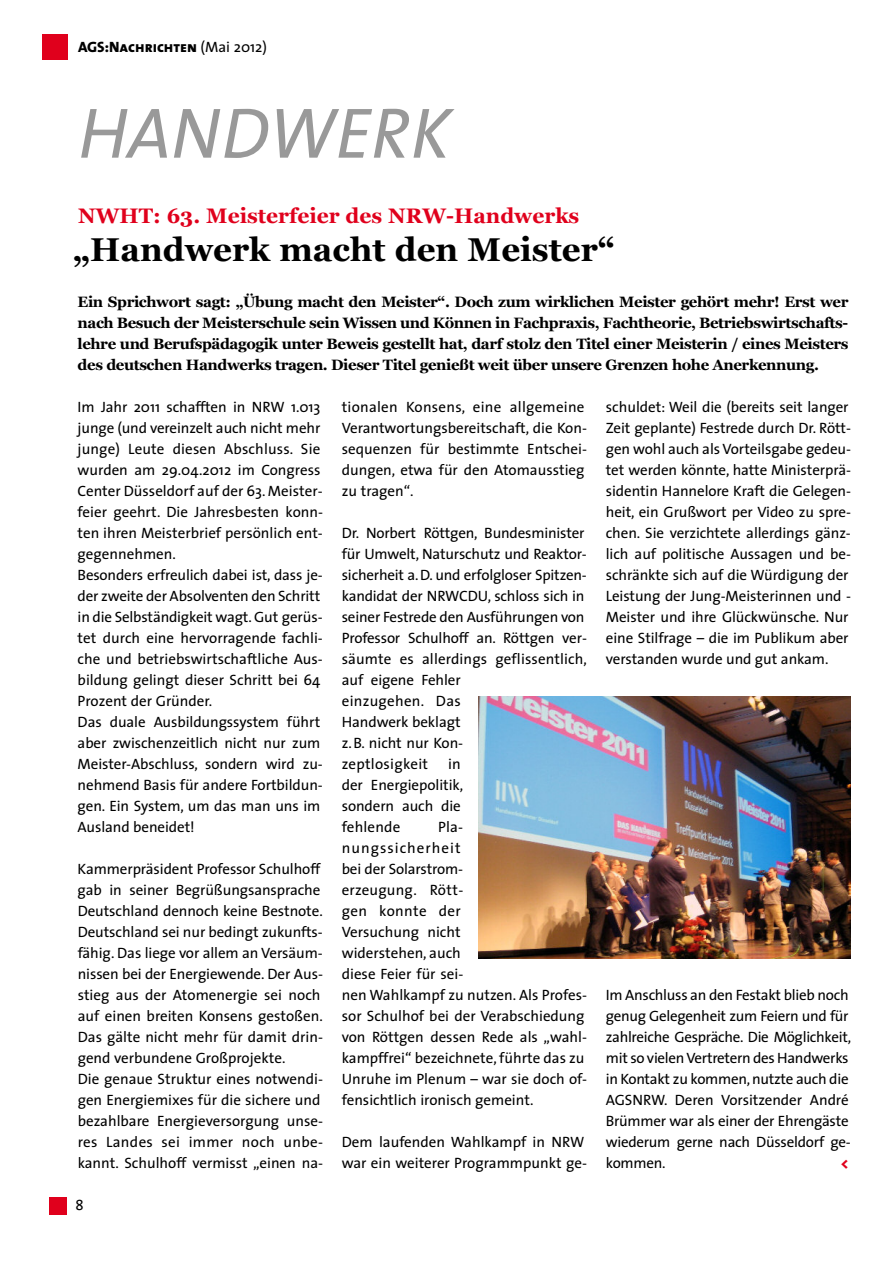
<style>
.page{position:relative;width:893px;height:1263px;background:#fff}
.page>*{position:absolute;margin:0;border:0;box-sizing:border-box;transform-origin:0 0}
.t1{font:italic 72px "The Sans";color:#999}
.t2{font:700 33px "Georgia";color:#000}
.t3{font:700 21px "Georgia";color:#e0001c}
.t4{font:15px/21px "The Sans";letter-spacing:-.005em;color:#000}
.t5{font:700 15px/21px "Georgia";letter-spacing:-.03em;color:#000;text-align:justify}
.t6{font:15px "The Sans Extra Bold Caps";color:#000}
.t7{font:15px "SPD2002 The Sans";color:#000}
.t8{font:800 15px "The Sans";color:#e0001c}
.s1{font-family:"The Sans";font-weight:800}
.s2{font-family:"The Sans"}
</style>
<div class="page">
<div style="left:43px;top:34px;width:25px;height:26px;background:#e0001c"></div>
<div style="left:49px;top:1197px;width:17px;height:17px;background:#e0001c"></div>
<img style="left:479px;top:696px;width:371px;height:262px">
<p class="t6" style="left:78px;top:42px;width:191px"><span class="s1">AGS:</span>Nachrichten <span class="s2">(Mai 2012)</span></p>
<h1 class="t1" style="left:78px;top:105px;width:374px">HANDWERK</h1>
<h3 class="t3" style="left:78px;top:204px;width:503px">NWHT: 63. Meisterfeier des NRW-Handwerks</h3>
<h2 class="t2" style="left:73px;top:230px;width:543px">„Handwerk macht den Meister“</h2>
<p class="t5" style="left:78px;top:291px;width:772px">Ein Sprichwort sagt: „Übung macht den Meister“. Doch zum wirklichen Meister gehört mehr! Erst wer nach Besuch der Meisterschule sein Wissen und Können in Fachpraxis, Fachtheorie, Betriebswirtschafts&shy;lehre und Berufspädagogik unter Beweis gestellt hat, darf stolz den Titel einer Meisterin / eines Meisters des deutschen Handwerks tragen. Dieser Titel genießt weit über unsere Grenzen hohe Anerkennung.</p>
<p class="t4" style="left:78px;top:398px;width:247px">Im Jahr 2011 schafften in NRW 1.013 junge (und vereinzelt auch nicht mehr junge) Leute diesen Abschluss. Sie wurden am 29.04.2012 im Congress Center Düsseldorf auf der 63. Meister&shy;feier geehrt. Die Jahresbesten konn&shy;ten ihren Meisterbrief persönlich ent&shy;gegennehmen.<br>Besonders erfreulich dabei ist, dass je&shy;der zweite der Absolventen den Schritt in die Selbständigkeit wagt.Gut gerüs&shy;tet durch eine hervorragende fachli&shy;che und betriebswirtschaftliche Aus&shy;bildung gelingt dieser Schritt bei 64<br>Prozent der Gründer.<br>Das duale Ausbildungssystem führt aber zwischenzeitlich nicht nur zum Meister-Abschluss, sondern wird zu&shy;nehmend Basis für andere Fortbildun&shy;gen. Ein System, um das man uns im Ausland beneidet!</p>
<p class="t4" style="left:78px;top:860px;width:247px">Kammerpräsident Professor Schulhoff gab in seiner Begrüßungsansprache Deutschland dennoch keine Bestnote.<br>Deutschland sei nur bedingt zukunfts&shy;fähig. Das liege vor allem an Versäum&shy;nissen bei der Energiewende. Der Aus&shy;stieg aus der Atomenergie sei noch auf einen breiten Konsens gestoßen.<br>Das gälte nicht mehr für damit drin&shy;gend verbundene Großprojekte.<br>Die genaue Struktur eines notwendi&shy;gen Energiemixes für die sichere und bezahlbare Energieversorgung unse&shy;res Landes sei immer noch unbe&shy;kannt. Schulhoff vermisst „einen na-</p>
<p class="t7" style="left:76px;top:1197px;width:10px">8</p>
<p class="t4" style="left:342px;top:398px;width:247px">tionalen Konsens, eine allgemeine<br>Verantwortungsbereitschaft, die Kon&shy;sequenzen für bestimmte Entschei&shy;dungen, etwa für den Atomausstieg zu tragen“.</p>
<p class="t4" style="left:342px;top:524px;width:247px">Dr. Norbert Röttgen, Bundesminister für Umwelt, Naturschutz und Reaktor&shy;sicherheit a.D. und erfolgloser Spitzen&shy;kandidat der NRWCDU, schloss sich in seiner Festrede den Ausführungen von<br>Professor Schulhoff an. Röttgen ver&shy;säumte es allerdings geflissentlich, auf eigene Fehler<br>einzugehen. Das<br>Handwerk beklagt<br>z.B. nicht nur Kon-<br>zeptlosigkeit</p>
<p class="t4" style="left:342px;top:755px;width:123px;text-indent:106px">in der Energiepolitik, sondern auch die fehlende</p>
<p class="t4" style="left:342px;top:818px;width:247px;text-indent:96px">Pla-<br>nungssicherheit<br>bei der Solarstrom-<br>erzeugung. Rött-<br>gen konnte der<br>Versuchung nicht<br>widerstehen, auch<br>diese Feier für sei-<br>nen Wahlkampf zu nutzen. Als Profes&shy;sor Schulhof bei der Verabschiedung von Röttgen dessen Rede als „wahl&shy;kampffrei“ bezeichnete, führte das zu<br>Unruhe im Plenum – war sie doch of&shy;fensichtlich ironisch gemeint.</p>
<p class="t4" style="left:342px;top:1133px;width:247px">Dem laufenden Wahlkampf in NRW war ein weiterer Programmpunkt ge-</p>
<p class="t4" style="left:606px;top:398px;width:247px">schuldet: Weil die (bereits seit langer Zeit geplante) Festrede durch Dr. Rött&shy;gen wohl auch als Vorteilsgabe gedeu&shy;tet werden könnte, hatte Ministerprä&shy;sidentin Hannelore Kraft die Gelegen&shy;heit, ein Grußwort per Video zu spre&shy;chen. Sie verzichtete allerdings gänz&shy;lich auf politische Aussagen und be&shy;schränkte sich auf die Würdigung der Leistung der Jung-Meisterinnen und - Meister und ihre Glückwünsche. Nur eine Stilfrage – die im Publikum aber verstanden wurde und gut ankam.</p>
<p class="t4" style="left:606px;top:986px;width:247px">Im Anschluss an den Festakt blieb noch genug Gelegenheit zum Feiern und für zahlreiche Gespräche. Die Möglichkeit, mit so vielenVertretern des Handwerks in Kontakt zu kommen,nutzte auch die AGSNRW. Deren Vorsitzender André Brümmer war als einer der Ehrengäste wiederum gerne nach Düsseldorf ge&shy;kommen.</p>
<p class="t8" style="left:841px;top:1157px;width:9px">&lt;</p>
</div>
